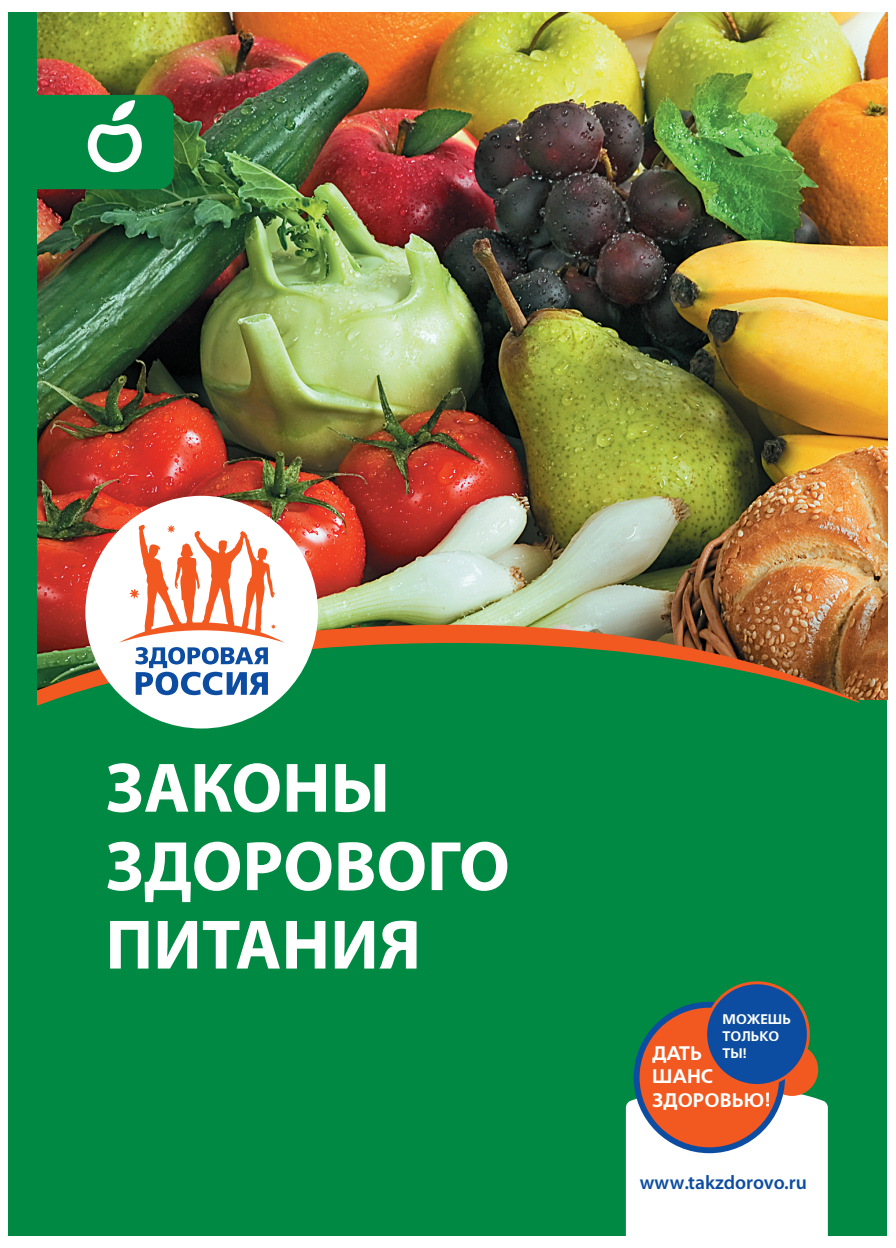
<style>
.page{position:relative;width:896px;height:1248px;background:#fff}
.page>*{position:absolute;margin:0;border:0;box-sizing:border-box;transform-origin:0 0}
.t1{font:700 70.6px/78.4px "Myriad Pro";color:#fff}
.t2{font:19.6px/23.6px "Free Set Demi Bold C";color:#fff}
.t3{font:600 19.6px "Myriad Pro";color:#0d4da1}
.t4{font:14px/16.6px "Free Set Demi Bold C";color:#fff}
.s1{font-size:14px}
</style>
<div class="page">
<div style="left:8px;top:12px;width:879px;height:1223px;background:#008942"></div>
<img style="left:38px;top:12px;width:849px;height:687px">
<img style="left:38px;top:624px;width:820px;height:19px">
<svg style="left:38px;top:643px;width:820px;height:563px"></svg>
<div style="left:766px;top:1043px;width:52px;height:52px;background:#f15921;border-radius:50%"></div>
<div style="left:636px;top:1004px;width:146px;height:146px;background:#f15921;border-radius:50%"></div>
<div style="left:706px;top:982px;width:102px;height:103px;background:#0d4da1;border-radius:50%"></div>
<div style="left:704px;top:981px;width:106px;height:105px;border:3px solid #f15921;border-radius:50%"></div>
<svg style="left:38px;top:95px;width:136px;height:94px"></svg>
<div style="left:85px;top:496px;width:233px;height:232px;background:#fff;border-radius:50%"></div>
<svg style="left:119px;top:524px;width:166px;height:171px"></svg>
<svg style="left:626px;top:1086px;width:202px;height:149px"></svg>
<p class="t1" style="left:105px;top:753px;width:406px">ЗАКОНЫ<br>ЗДОРОВОГО<br>ПИТАНИЯ</p>
<p class="t4" style="left:722px;top:1012px;width:70px">МОЖЕШЬ<br>ТОЛЬКО</p>
<p class="t2" style="left:652px;top:1042px;width:114px">ДАТЬ <span class="s1">ТЫ!<br></span>ШАНС<br>ЗДОРОВЬЮ</p>
<p class="t3" style="left:640px;top:1174px;width:169px">www.takzdorovo.ru</p>
</div>
